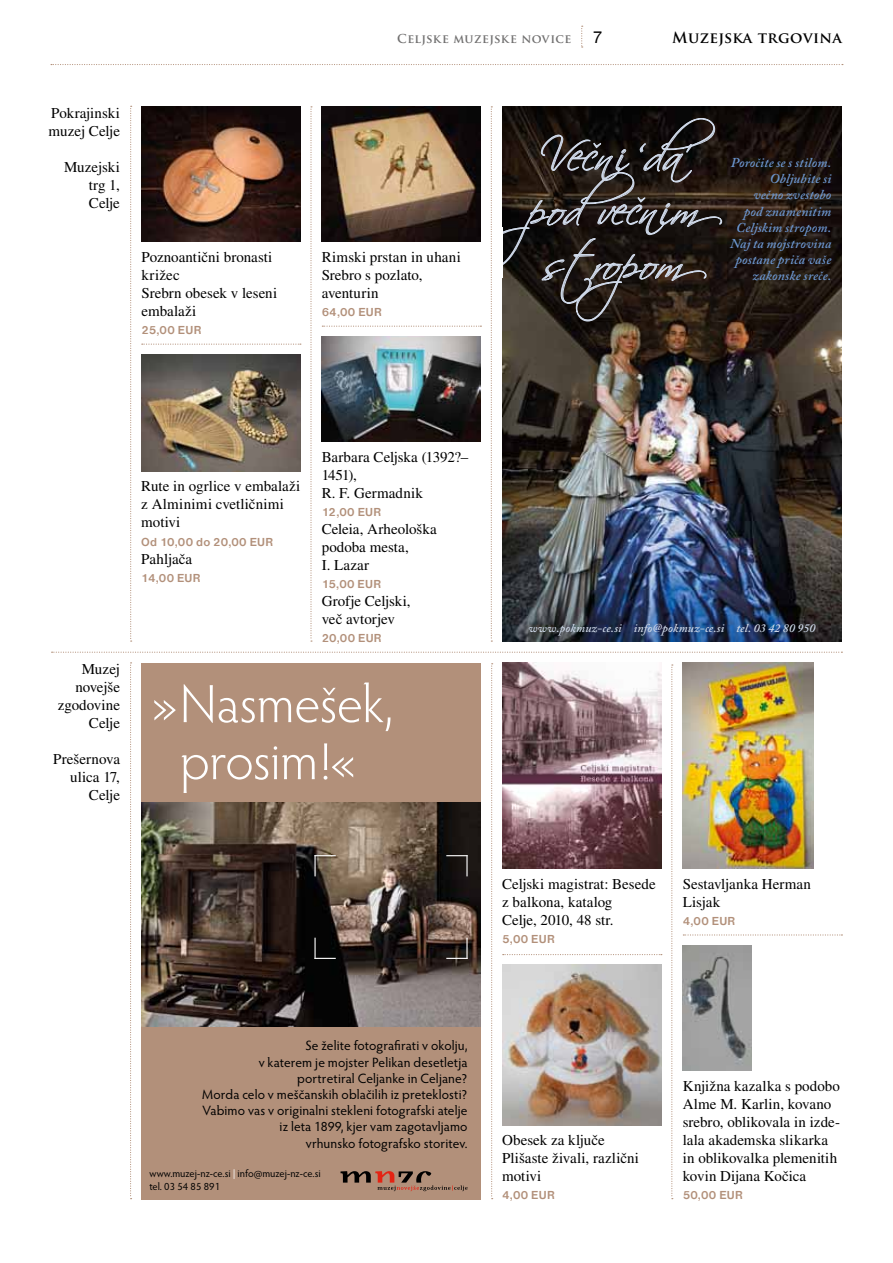
<style>
.page{position:relative;width:893px;height:1263px;background:#fff}
.page>*{position:absolute;margin:0;border:0;box-sizing:border-box;transform-origin:0 0}
.t1{font:300 54px/57px "Hypatia Sans Pro";letter-spacing:-.015em;color:#fff;text-align:center}
.t2{font:45px/54px "Scriptina";letter-spacing:-.01em;color:#cfd9e9;text-align:center}
.t3{font:15px/18px "Nimbus Rom No 9 LCE";color:#000}
.t4{font:700 15px "Trajan Pro";letter-spacing:.025em;color:#000}
.t5{font:13.5px/16.2px "Hypatia Sans Pro";letter-spacing:.01em;color:#000;text-align:right}
.t6{font:italic 600 13.5px/16.2px "Adobe Caslon Pro";letter-spacing:.01em;color:#6b95ce;text-align:right}
.t7{font:700 12px "Nimbus San D";letter-spacing:.03em;color:#b2907a}
.t8{font:italic 600 12px "Adobe Caslon Pro";letter-spacing:.015em;color:#cfd9e9}
.t9{font:700 12px "Trajan Pro";letter-spacing:.025em;color:#706f6f}
.t10{font:10.5px/12.6px "Hypatia Sans Pro";color:#000}
.s1{font-family:"Nimbus San D";font-weight:400;font-size:18px;color:#000}
.s2{color:#fff}
</style>
<div class="page">
<img style="left:502px;top:965px;width:160px;height:160px">
<img style="left:683px;top:946px;width:69px;height:125px">
<img style="left:502px;top:663px;width:160px;height:206px">
<img style="left:683px;top:663px;width:131px;height:206px">
<img style="left:141px;top:355px;width:159px;height:116px">
<img style="left:141px;top:106px;width:159px;height:135px">
<img style="left:722px;top:106px;width:120px;height:536px">
<svg style="left:581px;top:26px;width:2px;height:22px"></svg>
<svg style="left:51px;top:64px;width:792px;height:1px"></svg>
<svg style="left:130px;top:106px;width:2px;height:536px"></svg>
<svg style="left:52px;top:652px;width:790px;height:1px"></svg>
<svg style="left:310px;top:106px;width:2px;height:536px"></svg>
<svg style="left:130px;top:662px;width:2px;height:537px"></svg>
<svg style="left:671px;top:664px;width:2px;height:535px"></svg>
<svg style="left:491px;top:663px;width:2px;height:536px"></svg>
<svg style="left:142px;top:344px;width:159px;height:1px"></svg>
<svg style="left:683px;top:934px;width:159px;height:1px"></svg>
<svg style="left:503px;top:954px;width:159px;height:1px"></svg>
<div style="left:141px;top:663px;width:340px;height:536px;background:#b2907a"></div>
<img style="left:141px;top:802px;width:340px;height:224px">
<svg style="left:316px;top:855px;width:20px;height:1px"></svg>
<hr style="left:314px;top:855px;width:2px;height:21px;background:#fff">
<svg style="left:316px;top:958px;width:20px;height:1px"></svg>
<hr style="left:314px;top:938px;width:2px;height:21px;background:#fff">
<svg style="left:446px;top:855px;width:20px;height:1px"></svg>
<hr style="left:466px;top:855px;width:2px;height:21px;background:#fff">
<svg style="left:446px;top:958px;width:20px;height:1px"></svg>
<hr style="left:466px;top:938px;width:2px;height:21px;background:#fff">
<svg style="left:341px;top:1171px;width:127px;height:20px"></svg>
<img style="left:322px;top:106px;width:400px;height:536px">
<p class="t3" style="left:49px;top:104px;width:73px">Pokrajinski muzej Celje</p>
<p class="t3" style="left:89px;top:158px;width:33px;text-align:justify;text-indent:-25px">Muzejski trg 1, Celje</p>
<p class="t3" style="left:142px;top:248px;width:137px">Poznoantični bronasti križec<br>Srebrn obesek v leseni embalaži</p>
<p class="t7" style="left:142px;top:323px;width:61px">25,00 EUR</p>
<p class="t9" style="left:397px;top:31px;width:207px">Celjske muzejske novice <span class="s1">7</span></p>
<p class="t4" style="left:672px;top:28px;width:171px">Muzejska trgovina</p>
<p class="t3" style="left:322px;top:248px;width:141px">Rimski prstan in uhani<br>Srebro s pozlato, aventurin</p>
<p class="t7" style="left:322px;top:305px;width:62px">64,00 EUR</p>
<h2 class="t2" style="left:527px;top:128px;width:197px">Vecni ‘da’ podvecnim stropom</h2>
<p class="t6" style="left:730px;top:154px;width:103px">Poročite se s stilom.<br>Obljubite si<br>večno zvestobo<br>pod znamenitim<br>Celjskim stropom.<br>Naj ta mojstrovina postane priča vaše zakonske sreče.</p>
<p class="t3" style="left:58px;top:660px;width:64px;text-align:right">Muzej novejše zgodovine<br>Celje</p>
<p class="t3" style="left:53px;top:750px;width:68px;text-align:right">Prešernova ulica 17,<br>Celje</p>
<p class="t3" style="left:141px;top:478px;width:160px">Rute in ogrlice v embalaži z Alminimi cvetličnimi motivi</p>
<p class="t7" style="left:141px;top:535px;width:133px">Od 10,00 do 20,00 EUR</p>
<p class="t3" style="left:141px;top:550px;width:52px">Pahljača</p>
<p class="t7" style="left:141px;top:571px;width:61px">14,00 EUR</p>
<p class="t3" style="left:322px;top:448px;width:148px">Barbara Celjska (1392?–<br>1451),<br>R. F. Germadnik</p>
<p class="t7" style="left:322px;top:505px;width:61px">12,00 EUR</p>
<p class="t3" style="left:322px;top:520px;width:117px">Celeia, Arheološka podoba mesta,<br>I. Lazar</p>
<p class="t7" style="left:322px;top:577px;width:61px">15,00 EUR</p>
<p class="t3" style="left:322px;top:592px;width:90px">Grofje Celjski, več avtorjev</p>
<p class="t7" style="left:322px;top:631px;width:61px">20,00 EUR</p>
<h1 class="t1" style="left:150px;top:674px;width:245px">»Nasmešek, prosim!«</h1>
<p class="t8" style="left:529px;top:621px;width:288px">www.pokmuz-ce.si info@pokmuz-ce.si tel. 03 42 80 950</p>
<p class="t3" style="left:502px;top:875px;width:155px">Celjski magistrat: Besede z balkona, katalog<br>Celje, 2010, 48 str.</p>
<p class="t7" style="left:502px;top:932px;width:54px">5,00 EUR</p>
<p class="t3" style="left:683px;top:875px;width:130px">Sestavljanka Herman<br>Lisjak</p>
<p class="t7" style="left:683px;top:914px;width:54px">4,00 EUR</p>
<p class="t5" style="left:202px;top:1037px;width:267px">Se želite fotografirati v okolju,<br>v katerem je mojster Pelikan desetletja portretiral Celjanke in Celjane?<br>Morda celo v meščanskih oblačilih iz preteklosti?<br>Vabimo vas v originalni stekleni fotografski atelje iz leta 1899, kjer vam zagotavljamo<br>vrhunsko fotografsko storitev.</p>
<p class="t10" style="left:149px;top:1167px;width:173px">www.muzej-nz-ce.si <span class="s2">|</span> info@muzej-nz-ce.si tel. 03 54 85 891</p>
<p class="t3" style="left:502px;top:1131px;width:138px">Obesek za ključe<br>Plišaste živali, različni motivi</p>
<p class="t7" style="left:502px;top:1188px;width:54px">4,00 EUR</p>
<p class="t3" style="left:683px;top:1077px;width:159px">Knjižna kazalka s podobo<br>Alme M. Karlin, kovano srebro, oblikovala in izde&shy;lala akademska slikarka in oblikovalka plemenitih kovin Dijana Kočica</p>
<p class="t7" style="left:683px;top:1188px;width:62px">50,00 EUR</p>
</div>
